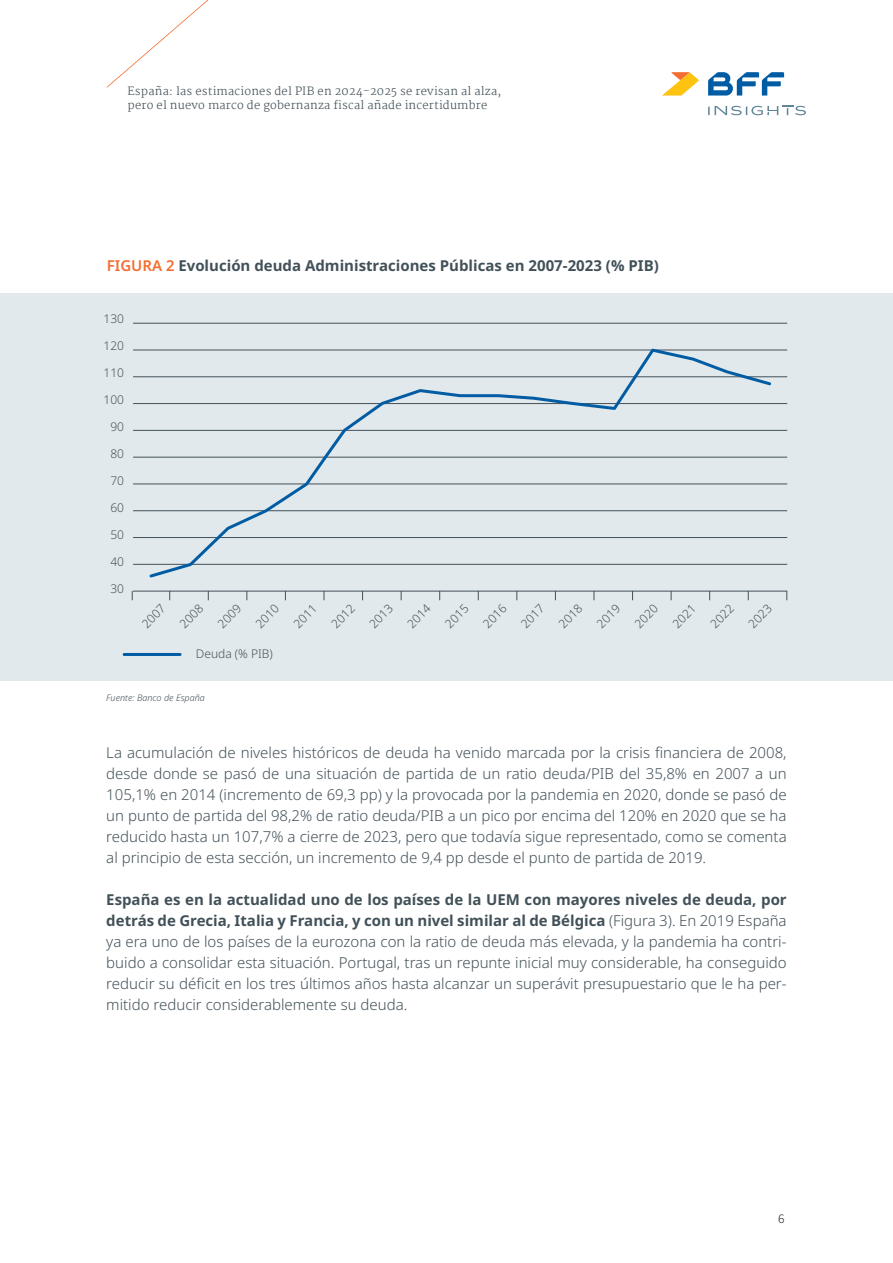
<style>
.page{position:relative;width:893px;height:1263px;background:#fff}
.page>*{position:absolute;margin:0;border:0;box-sizing:border-box;transform-origin:0 0}
.t1{font:300 15px/21px "Noto Sans";color:#425159;text-align:justify}
.t2{font:700 15px "Noto Sans";color:#425159}
.t3{font:300 12px "Noto Sans";color:#425159}
.t4{font:300 12px "Noto Sans TC";color:#231f20}
.t5{font:300 11.25px "Martel";letter-spacing:.02em;color:#425159}
.t6{font:italic 300 9px "Noto Sans";color:#425159}
.s1{font-weight:600;color:#f36e31}
.s2{font-weight:700}
</style>
<div class="page">
<svg style="left:708px;top:72px;width:76px;height:24px"></svg>
<svg style="left:662px;top:72px;width:37px;height:24px"></svg>
<svg style="left:708px;top:106px;width:98px;height:9px"></svg>
<div style="left:0;top:293px;width:893px;height:387px;background:#e2e9ed"></div>
<hr style="left:133px;top:323px;width:654px;height:1px;background:#425159">
<hr style="left:133px;top:350px;width:654px;height:1px;background:#425159">
<hr style="left:133px;top:376px;width:654px;height:1px;background:#425159">
<hr style="left:133px;top:403px;width:654px;height:1px;background:#425159">
<hr style="left:133px;top:430px;width:654px;height:1px;background:#425159">
<hr style="left:133px;top:457px;width:654px;height:1px;background:#425159">
<hr style="left:133px;top:484px;width:654px;height:1px;background:#425159">
<hr style="left:133px;top:510px;width:654px;height:1px;background:#425159">
<hr style="left:133px;top:537px;width:654px;height:1px;background:#425159">
<hr style="left:133px;top:564px;width:654px;height:1px;background:#425159">
<hr style="left:133px;top:591px;width:654px;height:1px;background:#425159">
<svg style="left:147px;top:348px;width:626px;height:230px"></svg>
<hr style="left:124px;top:653px;width:56px;height:3px;background:#015ca3">
<svg style="left:107px;top:0;width:101px;height:87px"></svg>
<p class="t5" style="left:128px;top:85px;width:375px">España: las estimaciones del PIB en 2024-2025 se revisan al alza,</p>
<p class="t5" style="left:128px;top:99px;width:361px">pero el nuevo marco de gobernanza fiscal añade incertidumbre</p>
<p class="t2" style="left:107px;top:255px;width:553px"><span class="s1">FIGURA 2</span> Evolución deuda Administraciones Públicas en 2007-2023 (% PIB)</p>
<p class="t3" style="left:104px;top:311px;width:22px">130</p>
<p class="t3" style="left:104px;top:338px;width:22px">120</p>
<p class="t3" style="left:104px;top:365px;width:22px">110</p>
<p class="t3" style="left:104px;top:392px;width:22px">100</p>
<p class="t3" style="left:110px;top:419px;width:15px">90</p>
<p class="t3" style="left:110px;top:446px;width:15px">80</p>
<p class="t3" style="left:110px;top:473px;width:15px">70</p>
<p class="t3" style="left:110px;top:500px;width:15px">60</p>
<p class="t3" style="left:110px;top:527px;width:15px">50</p>
<p class="t3" style="left:110px;top:554px;width:15px">40</p>
<p class="t3" style="left:110px;top:581px;width:15px">30</p>
<p class="t3" style="left:138px;top:620px;width:29px;rotate:-45deg">2007</p>
<p class="t3" style="left:176px;top:620px;width:29px;rotate:-45deg">2008</p>
<p class="t3" style="left:214px;top:620px;width:29px;rotate:-45deg">2009</p>
<p class="t3" style="left:252px;top:620px;width:29px;rotate:-45deg">2010</p>
<p class="t3" style="left:290px;top:620px;width:29px;rotate:-45deg">2011</p>
<p class="t3" style="left:328px;top:620px;width:29px;rotate:-45deg">2012</p>
<p class="t3" style="left:365px;top:620px;width:29px;rotate:-45deg">2013</p>
<p class="t3" style="left:403px;top:620px;width:29px;rotate:-45deg">2014</p>
<p class="t3" style="left:441px;top:620px;width:29px;rotate:-45deg">2015</p>
<p class="t3" style="left:479px;top:620px;width:29px;rotate:-45deg">2016</p>
<p class="t3" style="left:517px;top:620px;width:29px;rotate:-45deg">2017</p>
<p class="t3" style="left:555px;top:620px;width:29px;rotate:-45deg">2018</p>
<p class="t3" style="left:593px;top:620px;width:29px;rotate:-45deg">2019</p>
<p class="t3" style="left:631px;top:620px;width:29px;rotate:-45deg">2020</p>
<p class="t3" style="left:669px;top:620px;width:29px;rotate:-45deg">2021</p>
<p class="t3" style="left:706px;top:620px;width:29px;rotate:-45deg">2022</p>
<p class="t3" style="left:744px;top:620px;width:29px;rotate:-45deg">2023</p>
<p class="t3" style="left:196px;top:646px;width:78px">Deuda (% PIB)</p>
<p class="t6" style="left:106px;top:691px;width:100px">Fuente: Banco de España</p>
<p class="t1" style="left:106px;top:742px;width:682px">La acumulación de niveles históricos de deuda ha venido marcada por la crisis financiera de 2008, desde donde se pasó de una situación de partida de un ratio deuda/PIB del 35,8% en 2007 a un 105,1% en 2014 (incremento de 69,3 pp) y la provocada por la pandemia en 2020, donde se pasó de un punto de partida del 98,2% de ratio deuda/PIB a un pico por encima del 120% en 2020 que se ha reducido hasta un 107,7% a cierre de 2023, pero que todavía sigue representado, como se comenta al principio de esta sección, un incremento de 9,4 pp desde el punto de partida de 2019.</p>
<p class="t1" style="left:106px;top:889px;width:682px"><span class="s2">España es en la actualidad uno de los países de la UEM con mayores niveles de deuda, por detrás de Grecia, Italia y Francia, y con un nivel similar al de Bélgica</span> (Figura 3). En 2019 España ya era uno de los países de la eurozona con la ratio de deuda más elevada, y la pandemia ha contri&shy;buido a consolidar esta situación. Portugal, tras un repunte inicial muy considerable, ha conseguido reducir su déficit en los tres últimos años hasta alcanzar un superávit presupuestario que le ha per&shy;mitido reducir considerablemente su deuda.</p>
<p class="t4" style="left:778px;top:1212px;width:8px">6</p>
</div>
